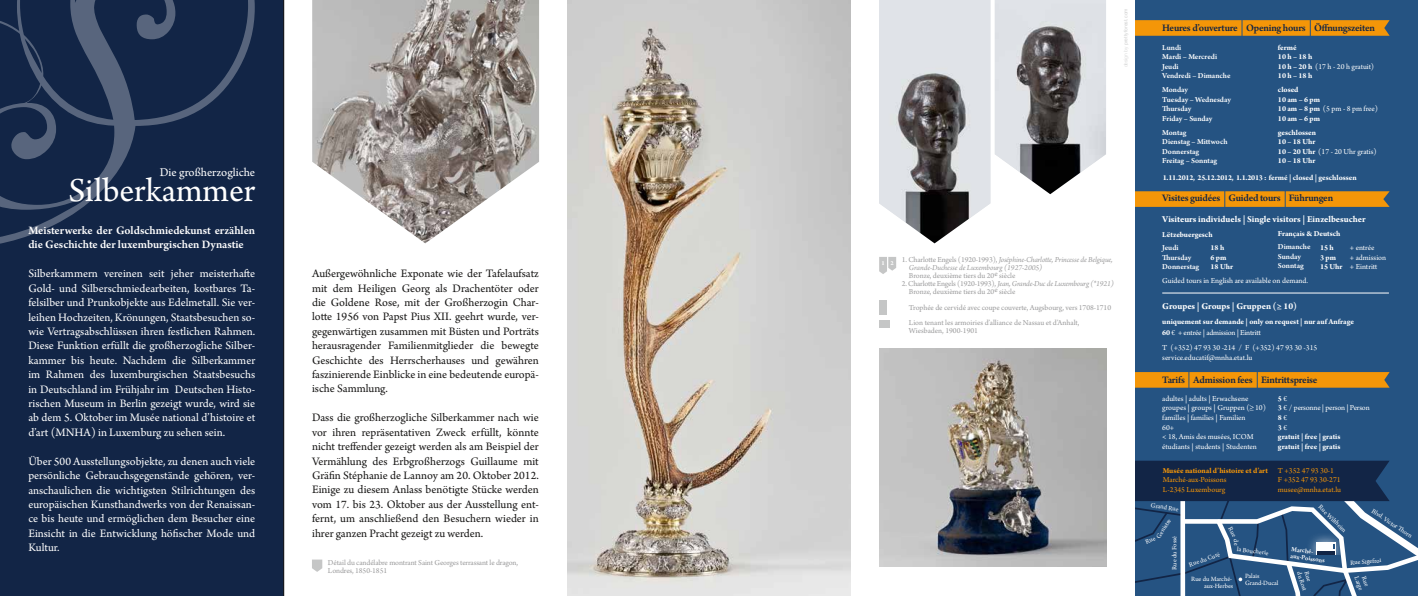
<style>
.page{position:relative;width:1418px;height:596px;background:#fff}
.page>*{position:absolute;margin:0;border:0;box-sizing:border-box;transform-origin:0 0}
.t1{font:35.3px "Arno Pro";color:#fff}
.t2{font:12.5px "Arno Pro";color:#fff}
.t3{font:12px/14.4px "Arno Pro";color:#fff;text-align:justify}
.t4{font:12px/14.4px "Arno Pro";color:#181716;text-align:justify}
.t5{font:600 12px/14.4px "Arno Pro";color:#fff}
.t6{font:600 10.5px "Arno Pro";letter-spacing:-.02em;color:#122546}
.t7{font:700 9.5px "Arno Pro";color:#fff}
.t8{font:700 8px/9.6px "Arno Pro";letter-spacing:-.005em;color:#fff}
.t9{font:8px/8px "Arno Pro";letter-spacing:-.005em;color:#9c9c9d}
.t10{font:8px/9.6px "Arno Pro";color:#fff}
.t11{font:600 8px/9.6px "Arno Pro";letter-spacing:-.005em;color:#fff}
.t12{font:italic 8px/8px "Arno Pro";letter-spacing:-.015em;color:#9c9c9d}
.t13{font:8px/9.6px "Arno Pro";color:#f49608}
.t14{font:700 8px "Arno Pro";letter-spacing:-.005em;color:#f49608}
.t15{font:6.8px/6.9px "Arno Pro";color:#fff}
.t16{font:600 6.8px/7px "Arno Pro";color:#fff}
.t17{font:700 6.5px "Arno Pro";color:#fff}
.t18{font:5px "Helvetica Neue";color:#cfd0d0}
.s1{font-weight:300}
.s2{font-style:normal}
.s3{font-style:italic}
.s4{font-weight:400}
</style>
<div class="page">
<div style="left:1134px;top:0;width:283px;height:595px;background:#255382"></div>
<div style="left:0;top:0;width:283px;height:595px;background:#122546"></div>
<svg style="left:0;top:0;width:255px;height:244px"></svg>
<hr style="left:1162px;top:292px;width:226px;height:1px;background:#fff">
<svg style="left:1134px;top:16px;width:255px;height:25px"></svg>
<svg style="left:1134px;top:186px;width:255px;height:25px"></svg>
<svg style="left:1134px;top:366px;width:255px;height:26px"></svg>
<svg style="left:1249px;top:405px;width:4px;height:5px"></svg>
<img style="left:567px;top:0;width:283px;height:595px">
<svg style="left:879px;top:0;width:172px;height:243px"></svg>
<img style="left:994px;top:0;width:112px;height:194px">
<img style="left:312px;top:0;width:227px;height:243px">
<svg style="left:312px;top:559px;width:10px;height:12px"></svg>
<img style="left:879px;top:348px;width:227px;height:218px">
<svg style="left:879px;top:257px;width:17px;height:17px"></svg>
<div style="left:879px;top:300px;width:8px;height:14px;background:#c5c6c6"></div>
<div style="left:879px;top:319px;width:11px;height:8px;background:#c5c6c6"></div>
<hr style="left:283px;top:0;width:1px;height:595px;background:#181716">
<svg style="left:1103px;top:460px;width:314px;height:135px"></svg>
<p class="t2" style="left:160px;top:165px;width:97px">Die großherzogliche</p>
<h1 class="t1" style="left:68px;top:170px;width:188px">Silberkammer</h1>
<p class="t5" style="left:28px;top:224px;width:228px">Meisterwerke der Goldschmiedekunst erzählen die Geschichte der luxemburgischen Dynastie</p>
<p class="t3" style="left:28px;top:267px;width:228px">Silberkammern vereinen seit jeher meisterhafte Gold- und Silberschmiedearbeiten, kostbares Ta&shy;felsilber und Prunkobjekte aus Edelmetall. Sie ver&shy;leihen Hochzeiten, Krönungen, Staatsbesuchen so&shy;wie Vertragsabschlüssen ihren festlichen Rahmen.<br>Diese Funktion erfüllt die großherzogliche Silber&shy;kammer bis heute. Nachdem die Silberkammer im Rahmen des luxemburgischen Staatsbesuchs in Deutschland im Frühjahr im Deutschen Histo&shy;rischen Museum in Berlin gezeigt wurde, wird sie ab dem 5. Oktober im Musée national d’histoire et d’art (MNHA) in Luxemburg zu sehen sein.</p>
<p class="t3" style="left:28px;top:454px;width:228px">Über 500 Ausstellungsobjekte, zu denen auch viele persönliche Gebrauchsgegenstände gehören, ver&shy;anschaulichen die wichtigsten Stilrichtungen des europäischen Kunsthandwerks von der Renaissan&shy;ce bis heute und ermöglichen dem Besucher eine Einsicht in die Entwicklung höfischer Mode und Kultur.</p>
<p class="t4" style="left:312px;top:267px;width:228px">Außergewöhnliche Exponate wie der Tafelaufsatz mit dem Heiligen Georg als Drachentöter oder die Goldene Rose, mit der Großherzogin Char&shy;lotte 1956 von Papst Pius XII. geehrt wurde, ver&shy;gegenwärtigen zusammen mit Büsten und Porträts herausragender Familienmitglieder die bewegte Geschichte des Herrscherhauses und gewähren faszinierende Einblicke in eine bedeutende europä&shy;ische Sammlung.</p>
<p class="t4" style="left:312px;top:411px;width:228px">Dass die großherzogliche Silberkammer nach wie vor ihren repräsentativen Zweck erfüllt, könnte nicht treffender gezeigt werden als am Beispiel der Vermählung des Erbgroßherzogs Guillaume mit Gräfin Stéphanie de Lannoy am 20. Oktober 2012.<br>Einige zu diesem Anlass benötigte Stücke werden vom 17. bis 23. Oktober aus der Ausstellung ent&shy;fernt, um anschließend den Besuchern wieder in ihrer ganzen Pracht gezeigt zu werden.</p>
<p class="t9" style="left:328px;top:558px;width:192px">Détail du candélabre montrant Saint Georges terrassant le dragon,<br>Londres, 1850-1851</p>
<p class="t18" style="left:1121px;top:67px;width:60px;rotate:-90deg"><span class="s1">design by</span> prettyforest.com</p>
<p class="t17" style="left:881px;top:259px;width:14px">1 2</p>
<p class="t12" style="left:909px;top:256px;width:205px;text-indent:-7px"><span class="s2">1. Charlotte Engels (1920-1993),</span> Joséphine-Charlotte, Princesse de Belgique,<br>Grande-Duchesse de Luxembourg (1927-2005)</p>
<p class="t9" style="left:909px;top:272px;width:108px">Bronze, deuxième tiers du 20e siècle</p>
<p class="t9" style="left:909px;top:280px;width:206px;text-indent:-7px">2. Charlotte Engels (1920-1993), <span class="s3">Jean, Grande-Duc de Luxembourg (*1921)<br></span>Bronze, deuxième tiers du 20e siècle</p>
<p class="t9" style="left:909px;top:300px;width:204px;line-height:15.4px">Trophée de cervidé avec coupe couverte, Augsbourg, vers 1708-1710<br>Lion tenant les armoiries d’alliance de Nassau et d’Anhalt,</p>
<p class="t9" style="left:909px;top:327px;width:71px">Wiesbaden, 1900-1901</p>
<p class="t6" style="left:1162px;top:21px;width:214px">Heures d’ouverture Opening hours Öffnungszeiten</p>
<p class="t11" style="left:1162px;top:43px;width:70px">Lundi<br>Mardi – Mercredi<br>Jeudi<br>Vendredi – Dimanche</p>
<p class="t11" style="left:1162px;top:85px;width:70px">Monday<br>Tuesday – Wednesday<br>Thursday<br>Friday – Sunday</p>
<p class="t11" style="left:1162px;top:128px;width:67px">Montag<br>Dienstag – Mittwoch<br>Donnerstag<br>Freitag – Sonntag</p>
<p class="t8" style="left:1162px;top:173px;width:195px">1.11.2012, 25.12.2012, 1.1.2013 : fermé | closed | geschlossen</p>
<p class="t8" style="left:1277px;top:43px;width:98px">fermé<br>10 h – 18 h<br>10 h – 20 h <span class="s4">(17 h - 20 h gratuit)<br></span>10 h – 18 h</p>
<p class="t8" style="left:1277px;top:85px;width:101px">closed<br>10 am – 6 pm<br>10 am – 8 pm <span class="s4">(5 pm - 8 pm free)<br></span>10 am – 6 pm</p>
<p class="t8" style="left:1277px;top:128px;width:100px">geschlossen<br>10 – 18 Uhr<br>10 – 20 Uhr <span class="s4">(17 - 20 Uhr gratis)<br></span>10 – 18 Uhr</p>
<p class="t6" style="left:1162px;top:192px;width:172px">Visites guidées Guided tours Führungen</p>
<p class="t7" style="left:1162px;top:213px;width:205px">Visiteurs individuels | Single visitors | Einzelbesucher</p>
<p class="t8" style="left:1162px;top:230px;width:52px">Lëtzebuergesch</p>
<p class="t11" style="left:1162px;top:243px;width:38px">Jeudi<br>Thursday<br>Donnerstag</p>
<p class="t8" style="left:1210px;top:243px;width:24px">18 h<br>6 pm<br>18 Uhr</p>
<p class="t8" style="left:1277px;top:229px;width:64px">Français &amp; Deutsch</p>
<p class="t11" style="left:1277px;top:242px;width:34px">Dimanche<br>Sunday<br>Sonntag</p>
<p class="t8" style="left:1319px;top:243px;width:24px">15 h<br>3 pm<br>15 Uhr</p>
<p class="t10" style="left:1349px;top:243px;width:38px">+ entrée<br>+ admission + Eintritt</p>
<p class="t10" style="left:1162px;top:276px;width:147px">Guided tours in English are available on demand.</p>
<p class="t7" style="left:1162px;top:300px;width:136px">Groupes | Groups | Gruppen (≥ 10)</p>
<p class="t8" style="left:1162px;top:317px;width:193px;line-height:10.7px">uniquement sur demande | only on request | nur auf Anfrage<br>60 <span class="s4">€ + entrée | admission | Eintritt</span></p>
<p class="t10" style="left:1162px;top:343px;width:157px">T (+352) 47 93 30 -214 / F (+352) 47 93 30 -315 service.educatif@mnha.etat.lu</p>
<p class="t6" style="left:1162px;top:373px;width:157px">Tarifs Admission fees Eintrittspreise</p>
<p class="t10" style="left:1162px;top:393px;width:105px">adultes | adults | Erwachsene groupes | groups | Gruppen ( 10) familles | families | Familien<br>60+<br>&lt; 18, Amis des musées, ICOM étudiants | students | Studenten</p>
<p class="t8" style="left:1277px;top:393px;width:93px">5 <span class="s4">€<br></span>3 <span class="s4">€ / personne | person | Person<br></span>8 <span class="s4">€<br></span>3 <span class="s4">€<br></span>gratuit | free | gratis<br>gratuit | free | gratis</p>
<p class="t14" style="left:1162px;top:465px;width:107px">Musée national d’histoire et d’art</p>
<p class="t13" style="left:1162px;top:475px;width:65px">Marché-aux-Poissons<br>L-2345 Luxembourg</p>
<p class="t13" style="left:1277px;top:465px;width:65px">T +352 47 93 30-1<br>F +352 47 93 30-271 musee@mnha.etat.lu</p>
<p class="t15" style="left:1151px;top:501px;width:30px;rotate:9deg">Grand Rue</p>
<p class="t15" style="left:1321px;top:503px;width:37px;rotate:44deg">Rue Wiltheim</p>
<p class="t15" style="left:1373px;top:507px;width:49px;rotate:34deg">Blvd. Victor Th orn</p>
<p class="t15" style="left:1349px;top:559px;width:33px;rotate:-4deg">Rue Sigefroi</p>
<p class="t15" style="left:1155px;top:535px;width:23px;rotate:-57deg">Genistre</p>
<p class="t15" style="left:1171px;top:569px;width:35px;rotate:-90deg">Rue du Fossé</p>
<p class="t15" style="left:1237px;top:545px;width:33px;rotate:7deg">la Boucherie</p>
<p class="t15" style="left:1188px;top:561px;width:34px;rotate:-20deg">Rue du Curé</p>
<p class="t16" style="left:1291px;top:545px;width:36px;rotate:7deg">Marché&shy;aux-Poissons</p>
<p class="t15" style="left:1191px;top:575px;width:44px;text-align:right">Rue du Marché&shy;aux-Herbes</p>
<p class="t15" style="left:1302px;top:570px;width:21px;rotate:73deg">du Rost</p>
<p class="t15" style="left:1244px;top:573px;width:35px">Palais<br>Grand-Ducal</p>
<p class="t15" style="left:1359px;top:575px;width:16px;rotate:70deg">Large</p>
</div>
